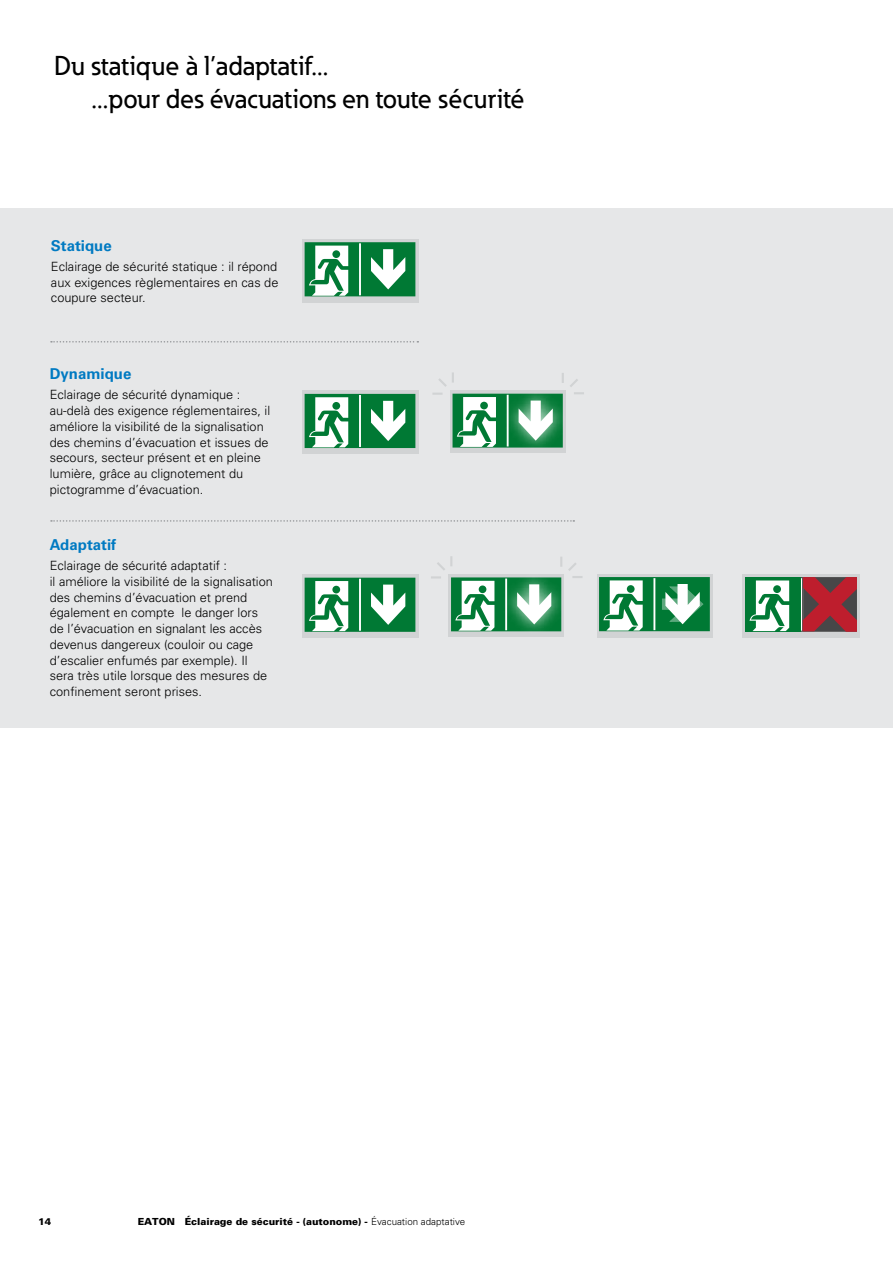
<style>
.page{position:relative;width:893px;height:1263px;background:#fff}
.page>*{position:absolute;margin:0;border:0;box-sizing:border-box;transform-origin:0 0}
.t1{font:500 27px/33px "Eaton";color:#000}
.t2{font:700 15px "Univers LT";color:#007ac2}
.t3{font:300 12.75px/15.8px "Univers LT";color:#000}
.t4{font:900 9.75px "Univers";color:#000}
.s1{font-weight:300}
</style>
<div class="page">
<div style="left:0;top:208px;width:893px;height:519px;background:#e6e7e8"></div>
<svg style="left:302px;top:391px;width:116px;height:63px"></svg>
<svg style="left:305px;top:394px;width:110px;height:54px;background:#56a678"></svg>
<div style="left:332px;top:402px;width:8px;height:8px;background:#007934;border-radius:50%"></div>
<svg style="left:302px;top:574px;width:116px;height:64px"></svg>
<svg style="left:305px;top:578px;width:110px;height:54px;background:#56a679"></svg>
<div style="left:332px;top:586px;width:8px;height:7px;background:#007934;border-radius:50%"></div>
<svg style="left:302px;top:239px;width:116px;height:63px"></svg>
<svg style="left:305px;top:242px;width:110px;height:54px;background:#57a679"></svg>
<div style="left:332px;top:250px;width:8px;height:8px;background:#007934;border-radius:50%"></div>
<div style="left:597px;top:574px;width:115px;height:63px;background:#d1d3d4"></div>
<svg style="left:599px;top:577px;width:111px;height:54px;background:#59a77b"></svg>
<div style="left:627px;top:585px;width:8px;height:8px;background:#007934;border-radius:50%"></div>
<div style="left:742px;top:574px;width:118px;height:64px;background:#d1d3d4"></div>
<svg style="left:745px;top:577px;width:112px;height:55px;background:#7c6f5f"></svg>
<div style="left:450px;top:391px;width:115px;height:62px;background:#d1d3d4"></div>
<svg style="left:432px;top:372px;width:152px;height:76px"></svg>
<svg style="left:448px;top:631px;width:50px;height:6px"></svg>
<svg style="left:431px;top:556px;width:151px;height:75px"></svg>
<svg style="left:51px;top:341px;width:367px;height:2px"></svg>
<svg style="left:51px;top:520px;width:523px;height:2px"></svg>
<h1 class="t1" style="left:91px;top:49px;width:435px;text-indent:-37px">Du statique à l’adaptatif...<br>...pour des évacuations en toute sécurité</h1>
<p class="t2" style="left:51px;top:237px;width:62px">Statique</p>
<p class="t3" style="left:51px;top:258px;width:229px;text-align:justify">Eclairage de sécurité statique : il répond aux exigences règlementaires en cas de coupure secteur.</p>
<p class="t2" style="left:50px;top:365px;width:83px">Dynamique</p>
<p class="t3" style="left:50px;top:387px;width:222px">Eclairage de sécurité dynamique : au-delà des exigence réglementaires, il améliore la visibilité de la signalisation des chemins d’évacuation et issues de secours, secteur présent et en pleine lumière, grâce au clignotement du pictogramme d’évacuation.</p>
<p class="t2" style="left:50px;top:536px;width:68px">Adaptatif</p>
<p class="t3" style="left:50px;top:558px;width:225px">Eclairage de sécurité adaptatif :<br>il améliore la visibilité de la signalisation des chemins d’évacuation et prend également en compte le danger lors de l’évacuation en signalant les accès devenus dangereux (couloir ou cage d’escalier enfumés par exemple). Il sera très utile lorsque des mesures de confinement seront prises.</p>
<p class="t4" style="left:38px;top:1215px;width:15px">14</p>
<p class="t4" style="left:138px;top:1215px;width:329px">EATON Éclairage de sécurité - (autonome) - <span class="s1">Évacuation adaptative</span></p>
</div>
